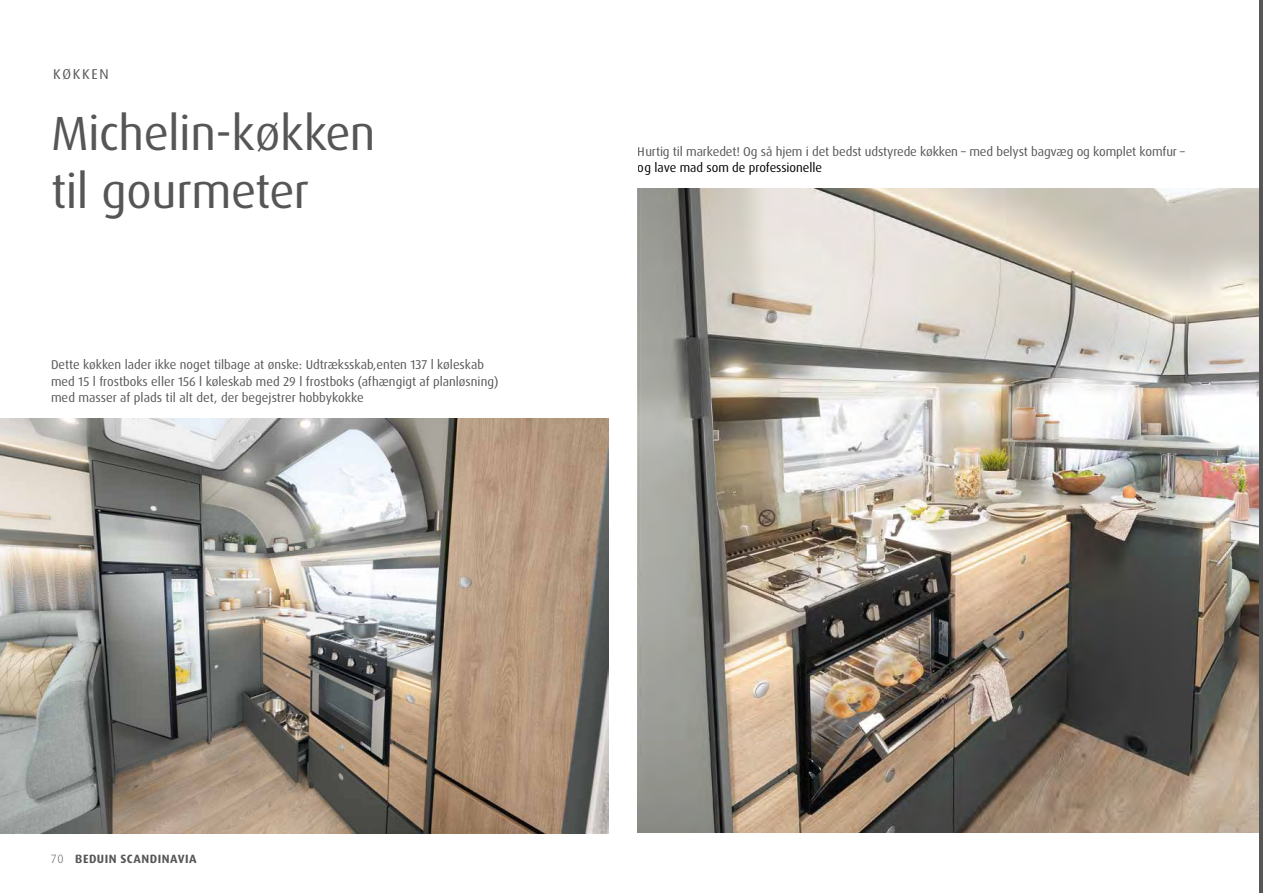
<style>
.page{position:relative;width:1263px;height:893px;background:#fff}
.page>*{position:absolute;margin:0;border:0;box-sizing:border-box;transform-origin:0 0}
.t1{font:48px/58.5px "Dax OT";letter-spacing:-.01em;color:#565656}
.t2{font:14.25px "Dax Pro";letter-spacing:.115em;color:#565656}
.t3{font:12.75px/16.5px "Dax OT";color:#565656}
.t4{font:12.75px "Dax OT";letter-spacing:-.005em;color:#000}
.t5{font:700 12px "Dax Pro";letter-spacing:.04em;color:#565656}
.s1{font-family:"Dax OT";font-weight:300}
</style>
<div class="page">
<img style="left:638px;top:189px;width:621px;height:643px">
<img style="left:0;top:419px;width:608px;height:414px">
<hr style="left:1260px;top:0;width:3px;height:893px;background:#565656">
<p class="t2" style="left:53px;top:65px;width:57px">KØKKEN</p>
<h1 class="t1" style="left:51px;top:105px;width:326px">Michelin-køkken til gourmeter</h1>
<p class="t3" style="left:51px;top:357px;width:449px">Dette køkken lader ikke noget tilbage at ønske: Udtræksskab,enten 137 l køleskab med 15 l frostboks eller 156 l køleskab med 29 l frostboks (afhængigt af planløsning) med masser af plads til alt det, der begejstrer hobbykokke</p>
<p class="t3" style="left:638px;top:143px;width:548px">Hurtig til markedet! Og så hjem i det bedst udstyrede køkken – med belyst bagvæg og komplet komfur –</p>
<p class="t4" style="left:638px;top:160px;width:186px">og lave mad som de professionelle</p>
<p class="t5" style="left:51px;top:851px;width:147px"><span class="s1">70</span> BEDUIN SCANDINAVIA</p>
</div>
